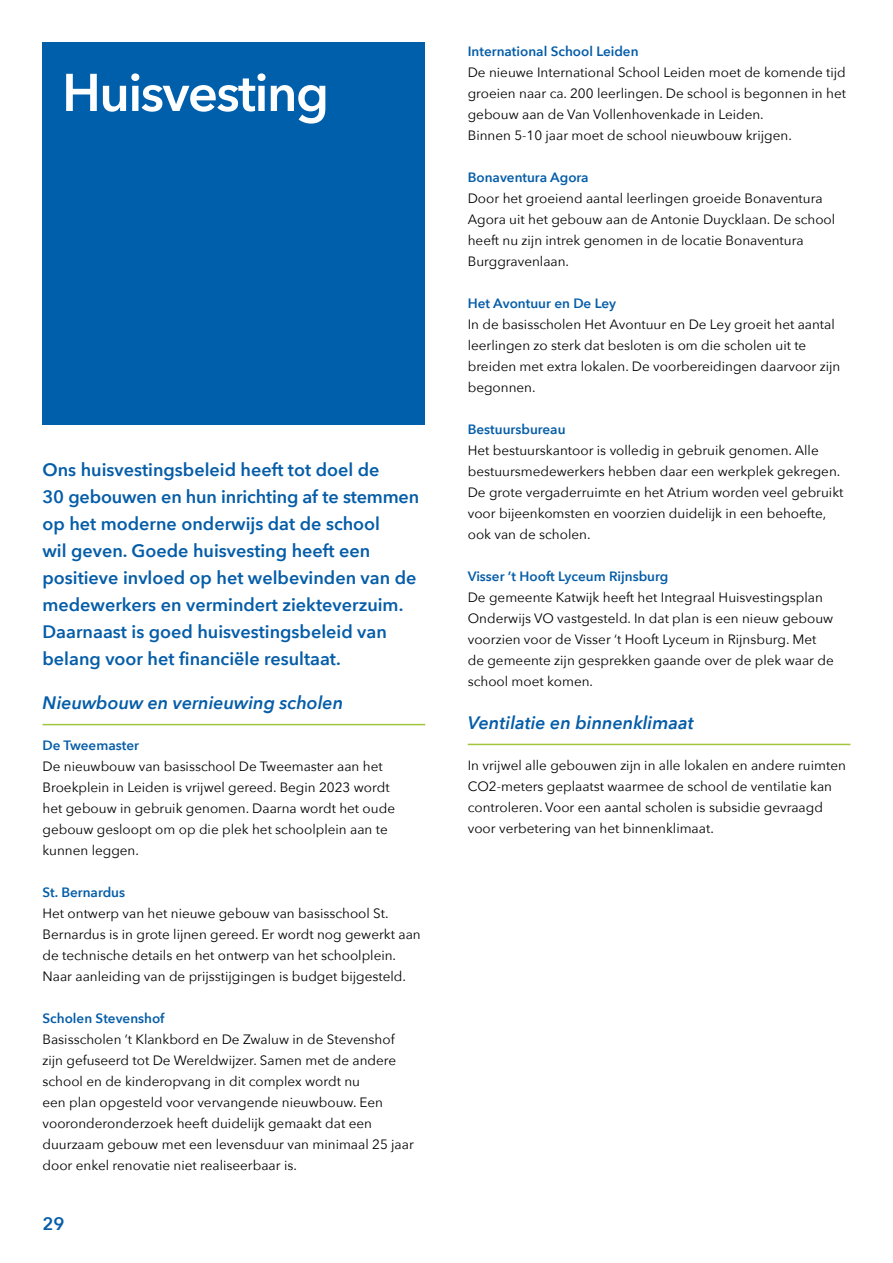
<style>
.page{position:relative;width:893px;height:1263px;background:#fff}
.page>*{position:absolute;margin:0;border:0;box-sizing:border-box;transform-origin:0 0}
.t1{font:600 52.5px "Avenir Next";letter-spacing:-.03em;color:#fff}
.t2{font:600 18px/27px "Avenir Next";color:#055da8}
.t3{font:italic 600 18px "Avenir Next";color:#055da8}
.t4{font:13.5px/21px "Avenir Next";color:#000}
.t5{font:600 13.5px "Avenir Next";color:#055da8}
</style>
<div class="page">
<div style="left:43px;top:43px;width:382px;height:382px;background:#005fab"></div>
<hr style="left:43px;top:724px;width:382px;height:1px;background:#a1c63b">
<hr style="left:468px;top:744px;width:382px;height:1px;background:#a1c63b">
<h1 class="t1" style="left:62px;top:71px;width:269px">Huisvesting</h1>
<p class="t2" style="left:43px;top:458px;width:378px">Ons huisvestingsbeleid heeft tot doel de<br>30 gebouwen en hun inrichting af te stemmen op het moderne onderwijs dat de school<br>wil geven. Goede huisvesting heeft een positieve invloed op het welbevinden van de medewerkers en vermindert ziekteverzuim.<br>Daarnaast is goed huisvestingsbeleid van belang voor het financiële resultaat.</p>
<h2 class="t3" style="left:43px;top:687px;width:302px">Nieuwbouw en vernieuwing scholen</h2>
<p class="t5" style="left:43px;top:739px;width:98px">De Tweemaster</p>
<p class="t4" style="left:43px;top:757px;width:354px">De nieuwbouw van basisschool De Tweemaster aan het Broekplein in Leiden is vrijwel gereed. Begin 2023 wordt het gebouw in gebruik genomen. Daarna wordt het oude gebouw gesloopt om op die plek het schoolplein aan te kunnen leggen.</p>
<p class="t5" style="left:43px;top:881px;width:84px">St. Bernardus</p>
<p class="t4" style="left:43px;top:904px;width:380px">Het ontwerp van het nieuwe gebouw van basisschool St.<br>Bernardus is in grote lijnen gereed. Er wordt nog gewerkt aan de technische details en het ontwerp van het schoolplein.<br>Naar aanleiding van de prijsstijgingen is budget bijgesteld.</p>
<p class="t5" style="left:43px;top:1012px;width:124px">Scholen Stevenshof</p>
<p class="t4" style="left:43px;top:1030px;width:373px">Basisscholen ’t Klankbord en De Zwaluw in de Stevenshof zijn gefuseerd tot De Wereldwijzer. Samen met de andere school en de kinderopvang in dit complex wordt nu<br>een plan opgesteld voor vervangende nieuwbouw. Een vooronderonderzoek heeft duidelijk gemaakt dat een duurzaam gebouw met een levensduur van minimaal 25 jaar door enkel renovatie niet realiseerbaar is.</p>
<h2 class="t2" style="left:43px;top:1212px;width:23px">29</h2>
<p class="t5" style="left:468px;top:46px;width:172px">International School Leiden</p>
<p class="t4" style="left:468px;top:63px;width:380px">De nieuwe International School Leiden moet de komende tijd groeien naar ca. 200 leerlingen. De school is begonnen in het gebouw aan de Van Vollenhovenkade in Leiden.<br>Binnen 5-10 jaar moet de school nieuwbouw krijgen.</p>
<p class="t5" style="left:468px;top:172px;width:122px">Bonaventura Agora</p>
<p class="t4" style="left:468px;top:189px;width:369px">Door het groeiend aantal leerlingen groeide Bonaventura Agora uit het gebouw aan de Antonie Duycklaan. De school heeft nu zijn intrek genomen in de locatie Bonaventura Burggravenlaan.</p>
<p class="t5" style="left:468px;top:298px;width:150px">Het Avontuur en De Ley</p>
<p class="t4" style="left:468px;top:315px;width:374px">In de basisscholen Het Avontuur en De Ley groeit het aantal leerlingen zo sterk dat besloten is om die scholen uit te breiden met extra lokalen. De voorbereidingen daarvoor zijn begonnen.</p>
<p class="t5" style="left:468px;top:424px;width:99px">Bestuursbureau</p>
<p class="t4" style="left:468px;top:441px;width:377px">Het bestuurskantoor is volledig in gebruik genomen. Alle bestuursmedewerkers hebben daar een werkplek gekregen.<br>De grote vergaderruimte en het Atrium worden veel gebruikt voor bijeenkomsten en voorzien duidelijk in een behoefte, ook van de scholen.</p>
<p class="t5" style="left:468px;top:571px;width:202px">Visser ’t Hooft Lyceum Rijnsburg</p>
<p class="t4" style="left:468px;top:588px;width:368px">De gemeente Katwijk heeft het Integraal Huisvestingsplan Onderwijs VO vastgesteld. In dat plan is een nieuw gebouw voorzien voor de Visser ‘t Hooft Lyceum in Rijnsburg. Met de gemeente zijn gesprekken gaande over de plek waar de school moet komen.</p>
<h2 class="t3" style="left:468px;top:707px;width:228px">Ventilatie en binnenklimaat</h2>
<p class="t4" style="left:468px;top:756px;width:380px">In vrijwel alle gebouwen zijn in alle lokalen en andere ruimten CO2-meters geplaatst waarmee de school de ventilatie kan controleren. Voor een aantal scholen is subsidie gevraagd voor verbetering van het binnenklimaat.</p>
</div>
